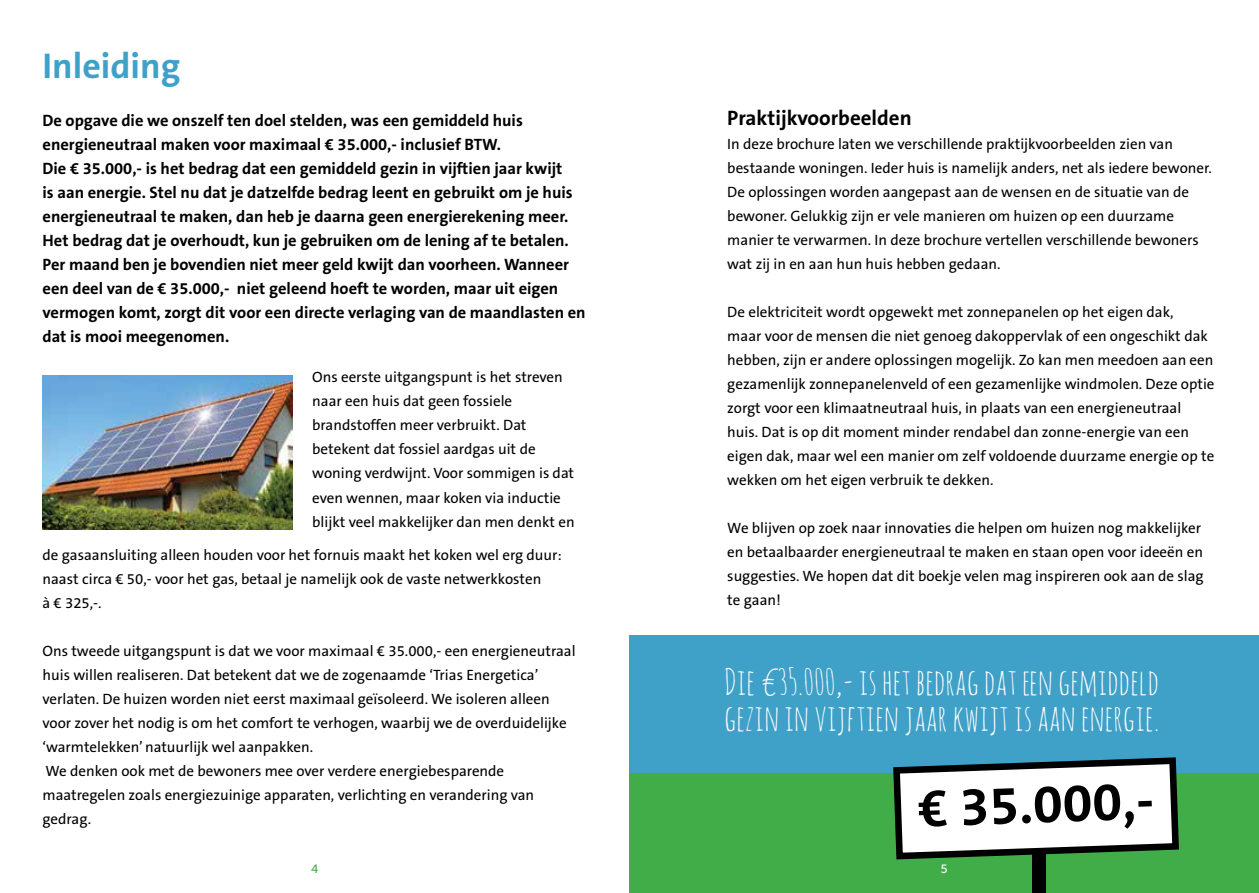
<style>
.page{position:relative;width:1259px;height:893px;background:#fff}
.page>*{position:absolute;margin:0;border:0;box-sizing:border-box;transform-origin:0 0}
.t1{font:700 54px "The Sans B7";color:#000}
.t2{font:36px/36px "Amatic SC";color:#fff}
.t3{font:700 36px "The Sans B7";color:#40a1c8}
.t4{font:700 21px "The Sans B7";color:#000}
.t5{font:700 16.5px/24px "The Sans B7";color:#000}
.t6{font:15px/24px "The Sans B5 Plain";color:#000}
.t7{font:12px "Museo Sans 500";color:#41ad49}
.t8{font:12px "Museo Sans 500";color:#fff}
.s1{font-family:"Bad Script";font-size:27px}
</style>
<div class="page">
<img style="left:43px;top:376px;width:249px;height:153px">
<div style="left:629px;top:635px;width:630px;height:229px;background:#40a1c8"></div>
<div style="left:629px;top:774px;width:630px;height:119px;background:#41ad49"></div>
<div style="left:1032px;top:823px;width:14px;height:70px;background:#000"></div>
<svg style="left:890px;top:757px;width:292px;height:103px;background:#bdcac5"></svg>
<h2 class="t3" style="left:43px;top:47px;width:139px">Inleiding</h2>
<p class="t5" style="left:43px;top:109px;width:545px">De opgave die we onszelf ten doel stelden, was een gemiddeld huis energieneutraal maken voor maximaal € 35.000,- inclusief BTW.<br>Die € 35.000,- is het bedrag dat een gemiddeld gezin in vijftien jaar kwijt<br>is aan energie. Stel nu dat je datzelfde bedrag leent en gebruikt om je huis energieneutraal te maken, dan heb je daarna geen energierekening meer.<br>Het bedrag dat je overhoudt, kun je gebruiken om de lening af te betalen.<br>Per maand ben je bovendien niet meer geld kwijt dan voorheen. Wanneer een deel van de € 35.000,- niet geleend hoeft te worden, maar uit eigen vermogen komt, zorgt dit voor een directe verlaging van de maandlasten en dat is mooi meegenomen.</p>
<p class="t6" style="left:312px;top:366px;width:264px">Ons eerste uitgangspunt is het streven naar een huis dat geen fossiele brandstoffen meer verbruikt. Dat betekent dat fossiel aardgas uit de woning verdwijnt. Voor sommigen is dat even wennen, maar koken via inductie blijkt veel makkelijker dan men denkt en</p>
<p class="t6" style="left:43px;top:543px;width:520px">de gasaansluiting alleen houden voor het fornuis maakt het koken wel erg duur: naast circa € 50,- voor het gas, betaal je namelijk ook de vaste netwerkkosten<br>à € 325,-.</p>
<p class="t6" style="left:43px;top:639px;width:534px">Ons tweede uitgangspunt is dat we voor maximaal € 35.000,- een energieneutraal huis willen realiseren. Dat betekent dat we de zogenaamde ‘Trias Energetica’ verlaten. De huizen worden niet eerst maximaal geïsoleerd. We isoleren alleen voor zover het nodig is om het comfort te verhogen, waarbij we de overduidelijke ‘warmtelekken’ natuurlijk wel aanpakken.<br>We denken ook met de bewoners mee over verdere energiebesparende maatregelen zoals energiezuinige apparaten, verlichting en verandering van gedrag.</p>
<p class="t7" style="left:311px;top:863px;width:9px">4</p>
<h3 class="t4" style="left:727px;top:107px;width:186px">Praktijkvoorbeelden</h3>
<p class="t6" style="left:727px;top:132px;width:486px">In deze brochure laten we verschillende praktijkvoorbeelden zien van bestaande woningen. Ieder huis is namelijk anders, net als iedere bewoner.<br>De oplossingen worden aangepast aan de wensen en de situatie van de bewoner. Gelukkig zijn er vele manieren om huizen op een duurzame manier te verwarmen. In deze brochure vertellen verschillende bewoners wat zij in en aan hun huis hebben gedaan.</p>
<p class="t6" style="left:727px;top:300px;width:489px">De elektriciteit wordt opgewekt met zonnepanelen op het eigen dak,<br>maar voor de mensen die niet genoeg dakoppervlak of een ongeschikt dak hebben, zijn er andere oplossingen mogelijk. Zo kan men meedoen aan een gezamenlijk zonnepanelenveld of een gezamenlijke windmolen. Deze optie zorgt voor een klimaatneutraal huis, in plaats van een energieneutraal huis. Dat is op dit moment minder rendabel dan zonne-energie van een eigen dak, maar wel een manier om zelf voldoende duurzame energie op te wekken om het eigen verbruik te dekken.</p>
<p class="t6" style="left:727px;top:516px;width:478px">We blijven op zoek naar innovaties die helpen om huizen nog makkelijker en betaalbaarder energieneutraal te maken en staan open voor ideeën en suggesties. We hopen dat dit boekje velen mag inspireren ook aan de slag te gaan!</p>
<h2 class="t2" style="left:724px;top:663px;width:436px">Die <span class="s1">€</span>35.000,- is het bedrag dat een gemiddeld gezin in vijftien jaar kwijt is aan energie.</h2>
<h1 class="t1" style="left:917px;top:780px;width:237px;rotate:-2deg">€ 35.000,-</h1>
<p class="t8" style="left:941px;top:862px;width:8px">5</p>
</div>
